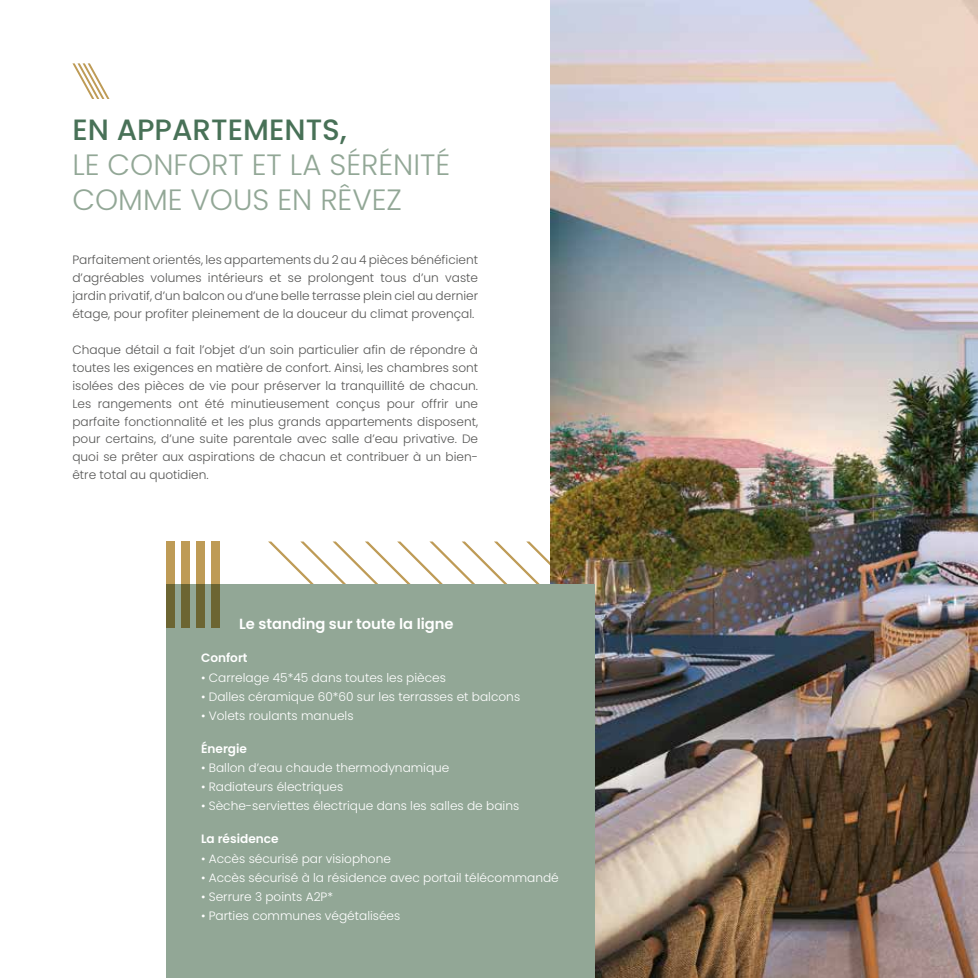
<style>
.page{position:relative;width:978px;height:978px;background:#fff}
.page>*{position:absolute;margin:0;border:0;box-sizing:border-box;transform-origin:0 0}
.t1{font:300 29.4px/35.2px "Poppins";color:#92a796}
.t2{font:500 29.4px "Poppins";color:#487157}
.t3{font:600 14.7px "Poppins";color:#fff}
.t4{font:300 12.15px/17.9px "Poppins";color:#575756;text-align:justify}
.t5{font:300 12.15px "Poppins";color:#fff}
.t6{font:600 12.15px "Poppins";color:#fff}
</style>
<div class="page">
<svg style="left:268px;top:541px;width:250px;height:43px"></svg>
<img style="left:551px;top:0;width:427px;height:978px">
<svg style="left:72px;top:63px;width:38px;height:36px"></svg>
<div style="left:167px;top:584px;width:428px;height:394px;background:#92a796"></div>
<svg style="left:167px;top:541px;width:8px;height:87px"></svg>
<svg style="left:182px;top:541px;width:8px;height:87px"></svg>
<svg style="left:196px;top:541px;width:9px;height:87px"></svg>
<svg style="left:211px;top:541px;width:9px;height:87px"></svg>
<h1 class="t2" style="left:72px;top:112px;width:276px">EN APPARTEMENTS,</h1>
<h1 class="t1" style="left:72px;top:147px;width:379px">LE CONFORT ET LA SÉRÉNITÉ<br>COMME VOUS EN RÊVEZ</h1>
<p class="t4" style="left:72px;top:251px;width:407px">Parfaitement orientés, les appartements du 2 au 4 pièces bénéficient d’agréables volumes intérieurs et se prolongent tous d’un vaste jardin privatif, d’un balcon ou d’une belle terrasse plein ciel au dernier étage, pour profiter pleinement de la douceur du climat provençal.</p>
<p class="t4" style="left:72px;top:341px;width:407px">Chaque détail a fait l’objet d’un soin particulier afin de répondre à toutes les exigences en matière de confort. Ainsi, les chambres sont isolées des pièces de vie pour préserver la tranquillité de chacun.<br>Les rangements ont été minutieusement conçus pour offrir une parfaite fonctionnalité et les plus grands appartements disposent, pour certains, d’une suite parentale avec salle d’eau privative. De quoi se prêter aux aspirations de chacun et contribuer à un bien&shy;être total au quotidien.</p>
<p class="t3" style="left:239px;top:616px;width:216px">Le standing sur toute la ligne</p>
<p class="t6" style="left:201px;top:651px;width:48px">Confort</p>
<p class="t5" style="left:201px;top:670px;width:246px">• Carrelage 45*45 dans toutes les pièces</p>
<p class="t5" style="left:201px;top:689px;width:321px">• Dalles céramique 60*60 sur les terrasses et balcons</p>
<p class="t5" style="left:201px;top:709px;width:154px">• Volets roulants manuels</p>
<p class="t6" style="left:201px;top:742px;width:47px">Énergie</p>
<p class="t5" style="left:201px;top:761px;width:250px">• Ballon d’eau chaude thermodynamique</p>
<p class="t5" style="left:201px;top:780px;width:144px">• Radiateurs électriques</p>
<p class="t5" style="left:201px;top:799px;width:320px">• Sèche-serviettes électrique dans les salles de bains</p>
<p class="t6" style="left:201px;top:832px;width:79px">La résidence</p>
<p class="t5" style="left:201px;top:851px;width:191px">• Accès sécurisé par visiophone</p>
<p class="t5" style="left:201px;top:870px;width:359px">• Accès sécurisé à la résidence avec portail télécommandé</p>
<p class="t5" style="left:201px;top:890px;width:134px">• Serrure 3 points A2P*</p>
<p class="t5" style="left:201px;top:909px;width:201px">• Parties communes végétalisées</p>
</div>
